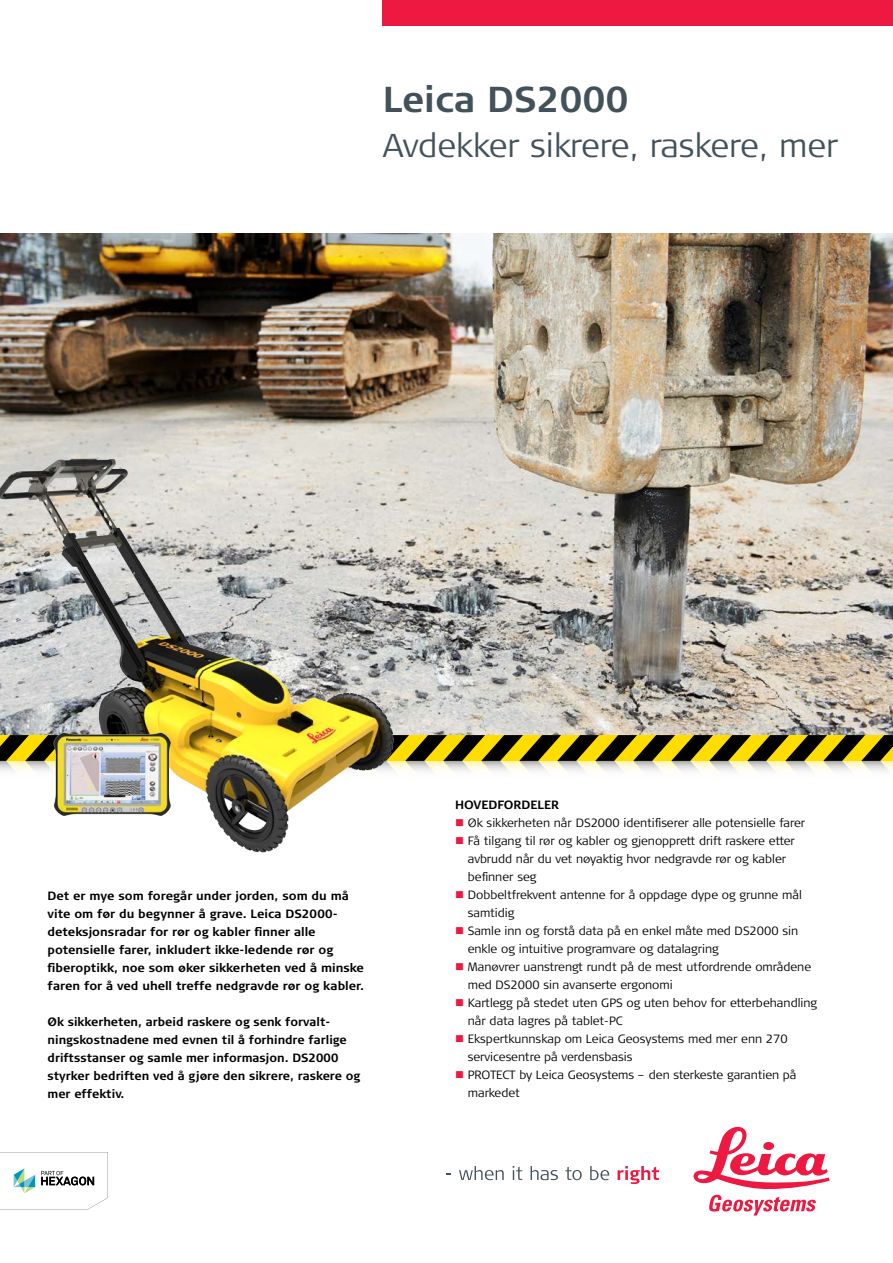
<style>
.page{position:relative;width:893px;height:1263px;background:#fff}
.page>*{position:absolute;margin:0;border:0;box-sizing:border-box;transform-origin:0 0}
.t1{font:700 36px "Signa Column";color:#43525a}
.t2{font:300 33px "Signa Column";color:#43525a}
.t3{font:300 12px/18px "Signa Column";color:#000}
.t4{font:700 12px/18px "Signa Column";color:#000}
.s1{color:#ed1941}
</style>
<div class="page">
<img style="left:0;top:234px;width:893px;height:501px">
<div style="left:383px;top:0;width:510px;height:26px;background:#ed1941"></div>
<svg style="left:459px;top:1166px;width:45px;height:14px"></svg>
<svg style="left:513px;top:1166px;width:9px;height:14px"></svg>
<svg style="left:531px;top:1166px;width:27px;height:14px"></svg>
<svg style="left:565px;top:1167px;width:17px;height:13px"></svg>
<svg style="left:590px;top:1166px;width:19px;height:14px"></svg>
<svg style="left:618px;top:1166px;width:41px;height:18px"></svg>
<svg style="left:693px;top:1127px;width:136px;height:62px"></svg>
<svg style="left:709px;top:1195px;width:107px;height:20px"></svg>
<svg style="left:0;top:1152px;width:108px;height:58px"></svg>
<svg style="left:472px;top:735px;width:421px;height:36px;background:#9e913b"></svg>
<img style="left:0;top:438px;width:472px;height:415px">
<img style="left:39px;top:726px;width:141px;height:97px">
<h1 class="t1" style="left:383px;top:77px;width:248px">Leica DS2000</h1>
<h2 class="t2" style="left:383px;top:124px;width:457px">Avdekker sikrere, raskere, mer</h2>
<p class="t4" style="left:48px;top:887px;width:318px">Det er mye som foregår under jorden, som du må vite om før du begynner å grave. Leica DS2000- deteksjonsradar for rør og kabler finner alle potensielle farer, inkludert ikke-ledende rør og fiberoptikk, noe som øker sikkerheten ved å minske faren for å ved uhell treffe nedgravde rør og kabler.</p>
<p class="t4" style="left:48px;top:1013px;width:314px">Øk sikkerheten, arbeid raskere og senk forvalt&shy;ningskostnadene med evnen til å forhindre farlige driftsstanser og samle mer informasjon. DS2000 styrker bedriften ved å gjøre den sikrere, raskere og mer effektiv.</p>
<p class="t4" style="left:455px;top:796px;width:106px">HOVEDFORDELER</p>
<p class="t3" style="left:455px;top:814px;width:352px"><span class="s1">■</span> Øk sikkerheten når DS2000 identifiserer alle potensielle farer</p>
<p class="t3" style="left:468px;top:832px;width:329px;text-indent:-13px"><span class="s1">■</span> Få tilgang til rør og kabler og gjenopprett drift raskere etter avbrudd når du vet nøyaktig hvor nedgravde rør og kabler befinner seg</p>
<p class="t3" style="left:468px;top:886px;width:336px;text-indent:-13px"><span class="s1">■</span> Dobbeltfrekvent antenne for å oppdage dype og grunne mål samtidig</p>
<p class="t3" style="left:468px;top:922px;width:332px;text-indent:-13px"><span class="s1">■</span> Samle inn og forstå data på en enkel måte med DS2000 sin enkle og intuitive programvare og datalagring</p>
<p class="t3" style="left:468px;top:958px;width:345px;text-indent:-13px"><span class="s1">■</span> Manøvrer uanstrengt rundt på de mest utfordrende områdene med DS2000 sin avanserte ergonomi</p>
<p class="t3" style="left:468px;top:994px;width:351px;text-indent:-13px"><span class="s1">■</span> Kartlegg på stedet uten GPS og uten behov for etterbehandling når data lagres på tablet-PC</p>
<p class="t3" style="left:468px;top:1030px;width:321px;text-indent:-13px"><span class="s1">■</span> Ekspertkunnskap om Leica Geosystems med mer enn 270 servicesentre på verdensbasis</p>
<p class="t3" style="left:468px;top:1066px;width:330px;text-indent:-13px"><span class="s1">■</span> PROTECT by Leica Geosystems – den sterkeste garantien på markedet</p>
</div>
